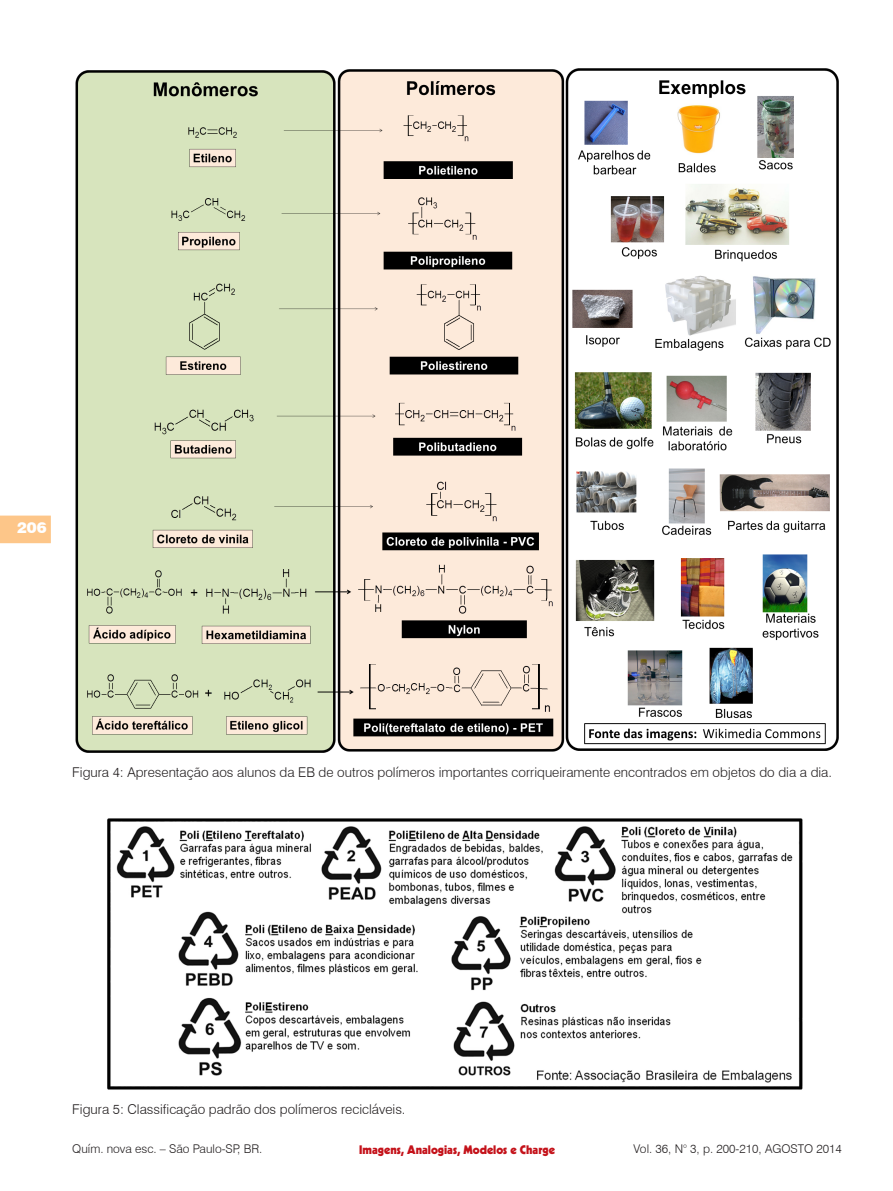
<style>
.page{position:relative;width:893px;height:1191px;background:#fff}
.page>*{position:absolute;margin:0;border:0;box-sizing:border-box;transform-origin:0 0}
.t1{font:900 15px "Swiss 721 BT";color:#fff}
.Figura{font:300 13.5px "Swiss 721 BT";color:#231f20}
.t2{font:300 12px "Swiss 721 BT";color:#231f20}
.t3{font:900 12px "Kabel";color:#c4121a}
</style>
<div class="page">
<svg style="left:0;top:515px;width:51px;height:28px"></svg>
<img style="left:75px;top:68px;width:764px;height:685px">
<img style="left:107px;top:818px;width:696px;height:272px">
<p class="t1" style="left:17px;top:518px;width:31px">206</p>
<p class="Figura" style="left:72px;top:764px;width:761px">Figura 4: Apresentação aos alunos da EB de outros polímeros importantes corriqueiramente encontrados em objetos do dia a dia.</p>
<p class="Figura" style="left:72px;top:1101px;width:335px">Figura 5: Classificação padrão dos polímeros recicláveis.</p>
<p class="t2" style="left:72px;top:1141px;width:192px">Quím. nova esc. – São Paulo-SP, BR.</p>
<p class="t2" style="left:634px;top:1141px;width:210px">Vol. 36, N° 3, p. 200-210, AGOSTO 2014</p>
<p class="t3" style="left:359px;top:1141px;width:197px">Imagens, Analogias, Modelos e Charge</p>
</div>
